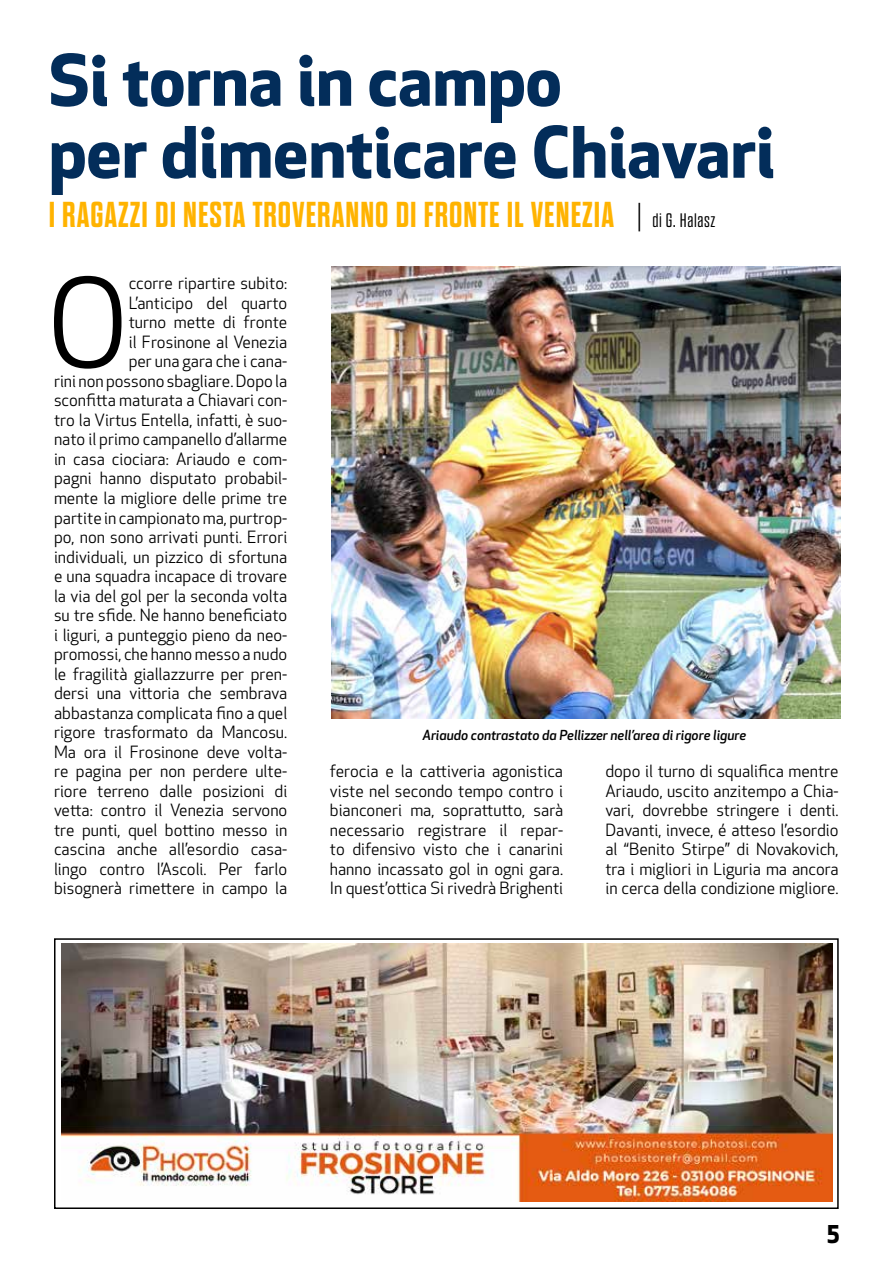
<style>
.page{position:relative;width:893px;height:1263px;background:#fff}
.page>*{position:absolute;margin:0;border:0;box-sizing:border-box;transform-origin:0 0}
.t1{font:120.45px "Apex New";color:#000}
.t2{font:700 69px/72px "Apex New";color:#032d5a}
.t3{font:700 36px "Dharma Gothic E";letter-spacing:.03em;color:#ffb300}
.t4{font:700 24px "Apex New";color:#000}
.t5{font:16.5px/19.5px "Apex New";color:#000;text-align:justify}
.t6{font:italic 500 13.5px "Apex New";color:#000}
.s1{font-weight:300;font-stretch:expanded;font-size:34.5px;color:#000}
.s2{font-weight:300;font-size:19.5px;color:#000}
</style>
<div class="page">
<img style="left:62px;top:944px;width:770px;height:258px">
<div style="left:54px;top:938px;width:785px;height:271px;border:2px solid #000"></div>
<img style="left:331px;top:267px;width:509px;height:452px">
<h2 class="t2" style="left:49px;top:41px;width:728px">Si torna in campo<br>per dimenticare Chiavari</h2>
<h3 class="t3" style="left:49px;top:197px;width:668px">I RAGAZZI DI NESTA TROVERANNO DI FRONTE IL VENEZIA <span class="s1">|</span> <span class="s2">di G. Halasz</span></h3>
<h1 class="t1" style="left:47px;top:248px;width:83px">O</h1>
<p class="t5" style="left:54px;top:274px;width:235px;text-align:right">ccorre ripartire subito:<br>L’anticipo del quarto<br>turno mette di fronte<br>il Frosinone al Venezia<br>per una gara che i cana-<br>rini non possono sbagliare. Dopo la sconfitta maturata a Chiavari con&shy;tro la Virtus Entella, infatti, è suo&shy;nato il primo campanello d’allarme in casa ciociara: Ariaudo e com&shy;pagni hanno disputato probabil&shy;mente la migliore delle prime tre partite in campionato ma, purtrop&shy;po, non sono arrivati punti. Errori individuali, un pizzico di sfortuna e una squadra incapace di trovare la via del gol per la seconda volta su tre sfide. Ne hanno beneficiato i liguri, a punteggio pieno da neo&shy;promossi, che hanno messo a nudo le fragilità giallazzurre per pren&shy;dersi una vittoria che sembrava abbastanza complicata fino a quel rigore trasformato da Mancosu.<br>Ma ora il Frosinone deve volta&shy;re pagina per non perdere ulte&shy;riore terreno dalle posizioni di vetta: contro il Venezia servono tre punti, quel bottino messo in cascina anche all’esordio casa&shy;lingo contro l’Ascoli. Per farlo bisognerà rimettere in campo la</p>
<p class="t6" style="left:422px;top:726px;width:326px">Ariaudo contrastato da Pellizzer nell’area di rigore ligure</p>
<p class="t5" style="left:330px;top:762px;width:235px">ferocia e la cattiveria agonistica viste nel secondo tempo contro i bianconeri ma, soprattutto, sarà necessario registrare il repar&shy;to difensivo visto che i canarini hanno incassato gol in ogni gara.<br>In quest’ottica Si rivedrà Brighenti</p>
<p class="t5" style="left:605px;top:762px;width:235px">dopo il turno di squalifica mentre Ariaudo, uscito anzitempo a Chia&shy;vari, dovrebbe stringere i denti.<br>Davanti, invece, é atteso l’esordio al “Benito Stirpe” di Novakovich, tra i migliori in Liguria ma ancora in cerca della condizione migliore.</p>
<h3 class="t4" style="left:827px;top:1213px;width:14px">5</h3>
</div>
